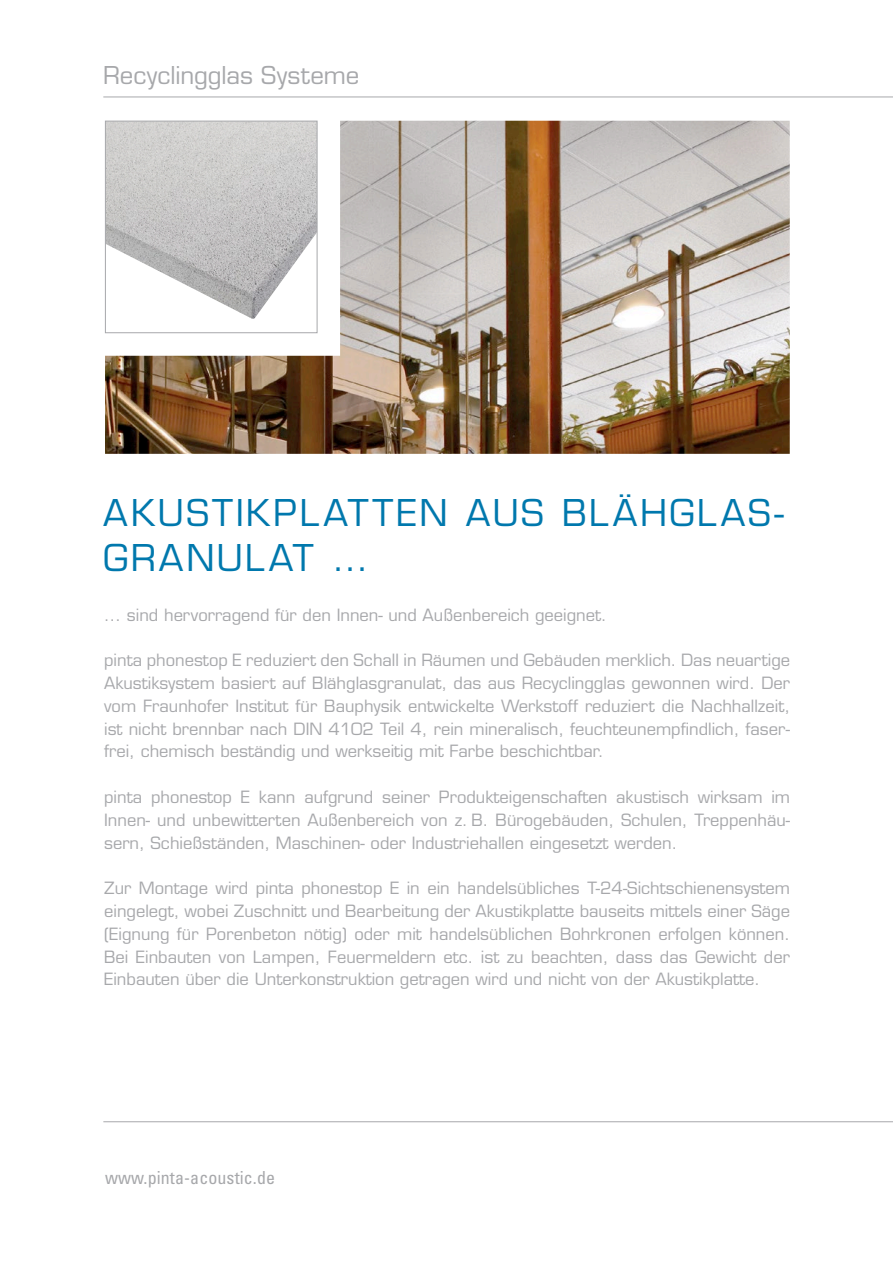
<style>
.page{position:relative;width:893px;height:1263px;background:#fff}
.page>*{position:absolute;margin:0;border:0;box-sizing:border-box;transform-origin:0 0}
.t1{font:36px/45px "Eurostile LT";letter-spacing:.065em;color:#0078ad}
.t2{font:24px "Eurostile LT";letter-spacing:-.005em;color:#a7a8ab}
.Fließtext_schwarz{font:condensed 18px "Univers LT";letter-spacing:.005em;color:#a7a8ab}
.Teaser{font:16.5px/22.8px "Eurostile LT";color:#a7a8ab;text-align:justify}
.HEAD1_Schwarz{font:16.5px "Eurostile LT";color:#a7a8ab}
</style>
<div class="page">
<img style="left:105px;top:121px;width:685px;height:333px">
<div style="left:105px;top:121px;width:212px;height:212px;background:#fff"></div>
<img style="left:107px;top:123px;width:208px;height:196px">
<div style="left:105px;top:121px;width:212px;height:212px;border:1px solid #a7a8ab"></div>
<hr style="left:103px;top:1121px;width:790px;height:1px;background:#a7a8ab">
<hr style="left:103px;top:97px;width:790px;height:1px;background:#a7a8ab">
<p class="t2" style="left:103px;top:60px;width:258px">Recyclingglas Systeme</p>
<p class="t1" style="left:103px;top:490px;width:682px">AKUSTIKPLATTEN AUS BLÄHGLAS-<br>GRANULAT …</p>
<p class="HEAD1_Schwarz" style="left:104px;top:604px;width:504px">... sind hervorragend für den Innen- und Außenbereich geeignet.</p>
<p class="Teaser" style="left:104px;top:649px;width:687px">pinta phonestop E reduziert den Schall in Räumen und Gebäuden merklich. Das neuartige Akustiksystem basiert auf Blähglasgranulat, das aus Recyclingglas gewonnen wird. Der vom Fraunhofer Institut für Bauphysik entwickelte Werkstoff reduziert die Nachhallzeit, ist nicht brennbar nach DIN 4102 Teil 4, rein mineralisch, feuchteunempfindlich, faser&shy;frei, chemisch beständig und werkseitig mit Farbe beschichtbar.</p>
<p class="Teaser" style="left:104px;top:786px;width:687px">pinta phonestop E kann aufgrund seiner Produkteigenschaften akustisch wirksam im Innen- und unbewitterten Außenbereich von z. B. Bürogebäuden, Schulen, Treppenhäu&shy;sern, Schießständen, Maschinen- oder Industriehallen eingesetzt werden.</p>
<p class="Teaser" style="left:104px;top:877px;width:687px">Zur Montage wird pinta phonestop E in ein handelsübliches T-24-Sichtschienensystem eingelegt, wobei Zuschnitt und Bearbeitung der Akustikplatte bauseits mittels einer Säge (Eignung für Porenbeton nötig) oder mit handelsüblichen Bohrkronen erfolgen können.<br>Bei Einbauten von Lampen, Feuermeldern etc. ist zu beachten, dass das Gewicht der Einbauten über die Unterkonstruktion getragen wird und nicht von der Akustikplatte.</p>
<p class="Fließtext_schwarz" style="left:105px;top:1166px;width:172px">www.pinta-acoustic.de</p>
</div>
